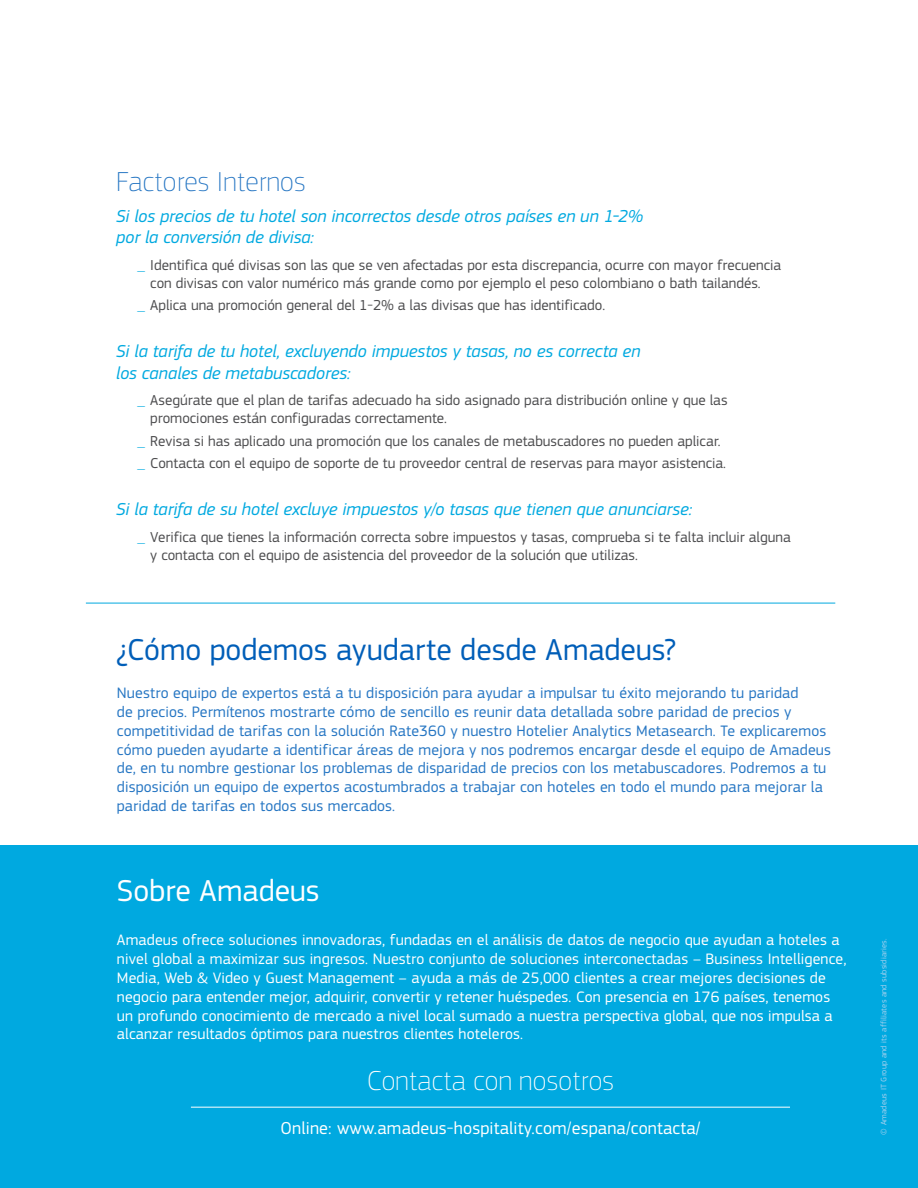
<style>
.page{position:relative;width:918px;height:1188px;background:#fff}
.page>*{position:absolute;margin:0;border:0;box-sizing:border-box;transform-origin:0 0}
.t1{font:31.5px "Amadeus";color:#005eb8}
.t2{font:31.5px "Amadeus";color:#fff}
.t3{font:100 28.5px "Amadeus";letter-spacing:.01em;color:#fff}
.t4{font:100 28.5px "Amadeus";letter-spacing:.01em;color:#2676c3}
.t5{font:italic 18px/21.6px "Amadeus";letter-spacing:-.005em;color:#00a9e0}
.t6{font:18px "Amadeus";letter-spacing:.01em;color:#fff}
.t7{font:15.75px/18.9px "Amadeus";letter-spacing:.01em;color:#2676c3}
.t8{font:15.75px/18.9px "Amadeus";letter-spacing:.01em;color:#fff}
.t9{font:15px/18px "Amadeus";color:#4d4d4f}
.t10{font:8.25px "Amadeus";letter-spacing:.02em;color:#a9d1ef}
.s1{color:#26b6e5}
</style>
<div class="page">
<div style="left:0;top:846px;width:918px;height:342px;background:#00a9e0"></div>
<hr style="left:86px;top:603px;width:749px;height:1px;background:#00a9e0">
<hr style="left:191px;top:1107px;width:599px;height:1px;background:#fff">
<h2 class="t4" style="left:116px;top:165px;width:191px">Factores Internos</h2>
<p class="t5" style="left:116px;top:205px;width:528px">Si los precios de tu hotel son incorrectos desde otros países en un 1-2% por la conversión de divisa:</p>
<p class="t9" style="left:138px;top:256px;width:645px;text-align:center"><span class="s1">_</span> Identifica qué divisas son las que se ven afectadas por esta discrepancia, ocurre con mayor frecuencia con divisas con valor numérico más grande como por ejemplo el peso colombiano o bath tailandés.</p>
<p class="t9" style="left:138px;top:296px;width:469px"><span class="s1">_</span> Aplica una promoción general del 1-2% a las divisas que has identificado.</p>
<p class="t5" style="left:116px;top:341px;width:526px">Si la tarifa de tu hotel, excluyendo impuestos y tasas, no es correcta en los canales de metabuscadores:</p>
<p class="t9" style="left:150px;top:392px;width:579px;text-indent:-13px"><span class="s1">_</span> Asegúrate que el plan de tarifas adecuado ha sido asignado para distribución online y que las promociones están configuradas correctamente.</p>
<p class="t9" style="left:138px;top:430px;width:590px;line-height:22.2px"><span class="s1">_</span> Revisa si has aplicado una promoción que los canales de metabuscadores no pueden aplicar. <span class="s1">_</span> Contacta con el equipo de soporte de tu proveedor central de reservas para mayor asistencia.</p>
<p class="t5" style="left:116px;top:499px;width:578px">Si la tarifa de su hotel excluye impuestos y/o tasas que tienen que anunciarse:</p>
<p class="t9" style="left:150px;top:528px;width:642px;text-indent:-13px"><span class="s1">_</span> Verifica que tienes la información correcta sobre impuestos y tasas, comprueba si te falta incluir alguna y contacta con el equipo de asistencia del proveedor de la solución que utilizas.</p>
<h1 class="t1" style="left:117px;top:631px;width:561px">¿Cómo podemos ayudarte desde Amadeus?</h1>
<p class="t7" style="left:117px;top:683px;width:716px">Nuestro equipo de expertos está a tu disposición para ayudar a impulsar tu éxito mejorando tu paridad<br>de precios. Permítenos mostrarte cómo de sencillo es reunir data detallada sobre paridad de precios y competitividad de tarifas con la solución Rate360 y nuestro Hotelier Analytics Metasearch. Te explicaremos cómo pueden ayudarte a identificar áreas de mejora y nos podremos encargar desde el equipo de Amadeus de, en tu nombre gestionar los problemas de disparidad de precios con los metabuscadores. Podremos a tu disposición un equipo de expertos acostumbrados a trabajar con hoteles en todo el mundo para mejorar la paridad de tarifas en todos sus mercados.</p>
<h1 class="t2" style="left:117px;top:872px;width:204px">Sobre Amadeus</h1>
<p class="t8" style="left:117px;top:930px;width:731px">Amadeus ofrece soluciones innovadoras, fundadas en el análisis de datos de negocio que ayudan a hoteles a nivel global a maximizar sus ingresos. Nuestro conjunto de soluciones interconectadas – Business Intelligence, Media, Web &amp; Video y Guest Management – ayuda a más de 25,000 clientes a crear mejores decisiones de negocio para entender mejor, adquirir, convertir y retener huéspedes. Con presencia en 176 países, tenemos un profundo conocimiento de mercado a nivel local sumado a nuestra perspectiva global, que nos impulsa a alcanzar resultados óptimos para nuestros clientes hoteleros.</p>
<h2 class="t3" style="left:367px;top:1064px;width:249px">Contacta con nosotros</h2>
<p class="t6" style="left:280px;top:1117px;width:422px">Online: www.amadeus-hospitality.com/espana/contacta/</p>
<p class="t10" style="left:879px;top:1135px;width:198px;rotate:-90deg">© Amadeus IT Group and its affiliates and subsidiaries.</p>
</div>
